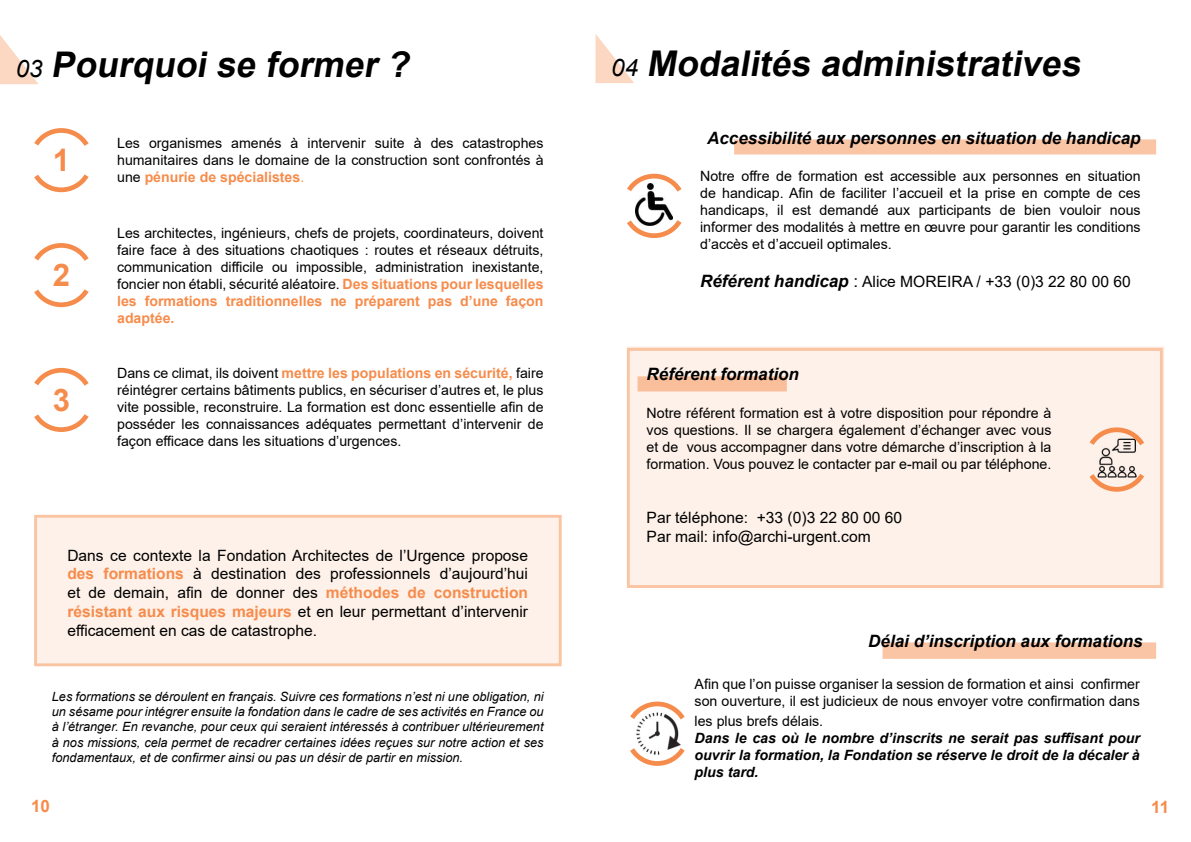
<style>
.page{position:relative;width:1191px;height:842px;background:#fff}
.page>*{position:absolute;margin:0;border:0;box-sizing:border-box;transform-origin:0 0}
.t1{font:italic 700 35.5px "Arial";color:#000}
.t2{font:italic 700 35.4px "Arial";color:#000}
.t3{font:700 31.1px "Arial";color:#f68c4c}
.t4{font:italic 700 17px "Arial";color:#000}
.t5{font:700 17px "Arial";color:#f68c4c}
.t6{font:15.6px/18.7px "Arial";color:#000;text-align:justify}
.t7{font:14.2px/17px "Arial";color:#000;text-align:justify}
.t8{font:italic 700 14.2px/17px "Arial";color:#000;text-align:justify}
.t9{font:14.1px/17px "Arial";color:#000;text-align:justify}
.t10{font:italic 12.7px/15.3px "Arial";color:#000;text-align:justify}
.s1{font-weight:400;font-size:24px}
.s2{font-weight:700;color:#f68c4c}
.s3{color:#f68c4c}
.s4{font-weight:400;font-size:24.1px}
.s5{font-weight:700;font-style:italic;font-size:17px}
.s6{font-size:17px}
</style>
<div class="page">
<div style="left:34px;top:515px;width:527px;height:151px;background:#fdf1e9"></div>
<svg style="left:34px;top:128px;width:55px;height:65px"></svg>
<svg style="left:34px;top:243px;width:55px;height:65px"></svg>
<svg style="left:34px;top:367px;width:55px;height:65px"></svg>
<svg style="left:0;top:35px;width:38px;height:49px"></svg>
<div style="left:627px;top:348px;width:535px;height:240px;background:#fdf1e9"></div>
<div style="left:637px;top:376px;width:150px;height:15px;background:#f9be9a"></div>
<div style="left:734px;top:139px;width:422px;height:15px;background:#fac5a5"></div>
<svg style="left:627px;top:173px;width:55px;height:65px"></svg>
<svg style="left:1089px;top:427px;width:55px;height:65px"></svg>
<div style="left:882px;top:642px;width:274px;height:17px;background:#fac5a5"></div>
<svg style="left:630px;top:701px;width:55px;height:65px"></svg>
<svg style="left:595px;top:34px;width:39px;height:49px"></svg>
<h2 class="t2" style="left:16px;top:39px;width:402px"><span class="s1">03</span> Pourquoise former?</h2>
<h3 class="t3" style="left:53px;top:139px;width:19px">1</h3>
<p class="t9" style="left:117px;top:135px;width:428px">Les organismes amenés à intervenir suite à des catastrophes humanitaires dans le domaine de la construction sont confrontés à une <span class="s2">pénurie de spécialistes</span><span class="s3">.</span></p>
<h3 class="t3" style="left:53px;top:254px;width:19px">2</h3>
<h3 class="t3" style="left:53px;top:378px;width:19px">3</h3>
<p class="t9" style="left:117px;top:224px;width:428px">Les architectes, ingénieurs, chefs de projets, coordinateurs, doivent faire face à des situations chaotiques : routes et réseaux détruits, communication difficile ou impossible, administration inexistante, foncier non établi, sécurité aléatoire. <span class="s2">Des situations pour lesquelles les formations traditionnelles ne préparent pas d’une façon adaptée.</span></p>
<p class="t9" style="left:117px;top:365px;width:428px">Dans ce climat, ils doivent <span class="s2">mettre les populations en sécurité,</span> faire réintégrer certains bâtiments publics, en sécuriser d’autres et, le plus vite possible, reconstruire. La formation est donc essentielle afin de posséder les connaissances adéquates permettant d’intervenir de façon efficace dans les situations d’urgences.</p>
<p class="t6" style="left:67px;top:546px;width:462px">Dans ce contexte la Fondation Architectes de l’Urgence propose <span class="s2">des formations</span> à destination des professionnels d’aujourd’hui et de demain, afin de donner des <span class="s2">méthodes de construction résistant aux risques majeurs</span> et en leur permettant d’intervenir efficacement en cas de catastrophe.</p>
<p class="t10" style="left:52px;top:689px;width:493px">Les formations se déroulent en français. Suivre ces formations n’est ni une obligation, ni un sésame pour intégrer ensuite la fondation dans le cadre de ses activités en France ou à l’étranger. En revanche, pour ceux qui seraient intéressés à contribuer ultérieurement à nos missions, cela permet de recadrer certaines idées reçues sur notre action et ses fondamentaux, et de confirmer ainsi ou pas un désir de partir en mission.</p>
<h1 class="t1" style="left:611px;top:38px;width:479px"><span class="s4">0 4</span> Modalités administratives</h1>
<p class="t4" style="left:707px;top:126px;width:435px">Accessibilité aux personnes en situation de handicap</p>
<p class="t7" style="left:700px;top:168px;width:442px">Notre offre de formation est accessible aux personnes en situation de handicap. Afin de faciliter l’accueil et la prise en compte de ces handicaps, il est demandé aux participants de bien vouloir nous informer des modalités à mettre en œuvre pour garantir les conditions d’accès et d’accueil optimales.</p>
<p class="t6" style="left:700px;top:272px;width:432px"><span class="s5">Référent handicap</span> <span class="s6">:</span> Alice MOREIRA / +33 (0)3 22 80 00 60</p>
<p class="t4" style="left:646px;top:363px;width:154px">Référent formation</p>
<p class="t7" style="left:646px;top:404px;width:406px">Notre référent formation est à votre disposition pour répondre à vos questions. Il se chargera également d’échanger avec vous et de vous accompagner dans votre démarche d’inscription à la formation. Vous pouvez le contacter par e-mail ou par téléphone.</p>
<p class="t6" style="left:646px;top:508px;width:257px">Par téléphone: +33 (0)3 22 80 00 60<br>Par mail: info@archi-urgent.com</p>
<p class="t4" style="left:868px;top:630px;width:276px">Délai d’inscription aux formations</p>
<p class="t7" style="left:694px;top:675px;width:447px">Afin que l’on puisse organiser la session de formation et ainsi confirmer son ouverture, il est judicieux de nous envoyer votre confirmation dans</p>
<p class="t7" style="left:694px;top:713px;width:130px">les plus brefs délais.</p>
<p class="t8" style="left:694px;top:730px;width:447px">Dans le cas où le nombre d’inscrits ne serait pas suffisant pour ouvrir la formation, la Fondation se réserve le droit de la décaler à plus tard.</p>
<p class="t5" style="left:31px;top:794px;width:20px">10</p>
<p class="t5" style="left:1151px;top:795px;width:19px">11</p>
</div>
